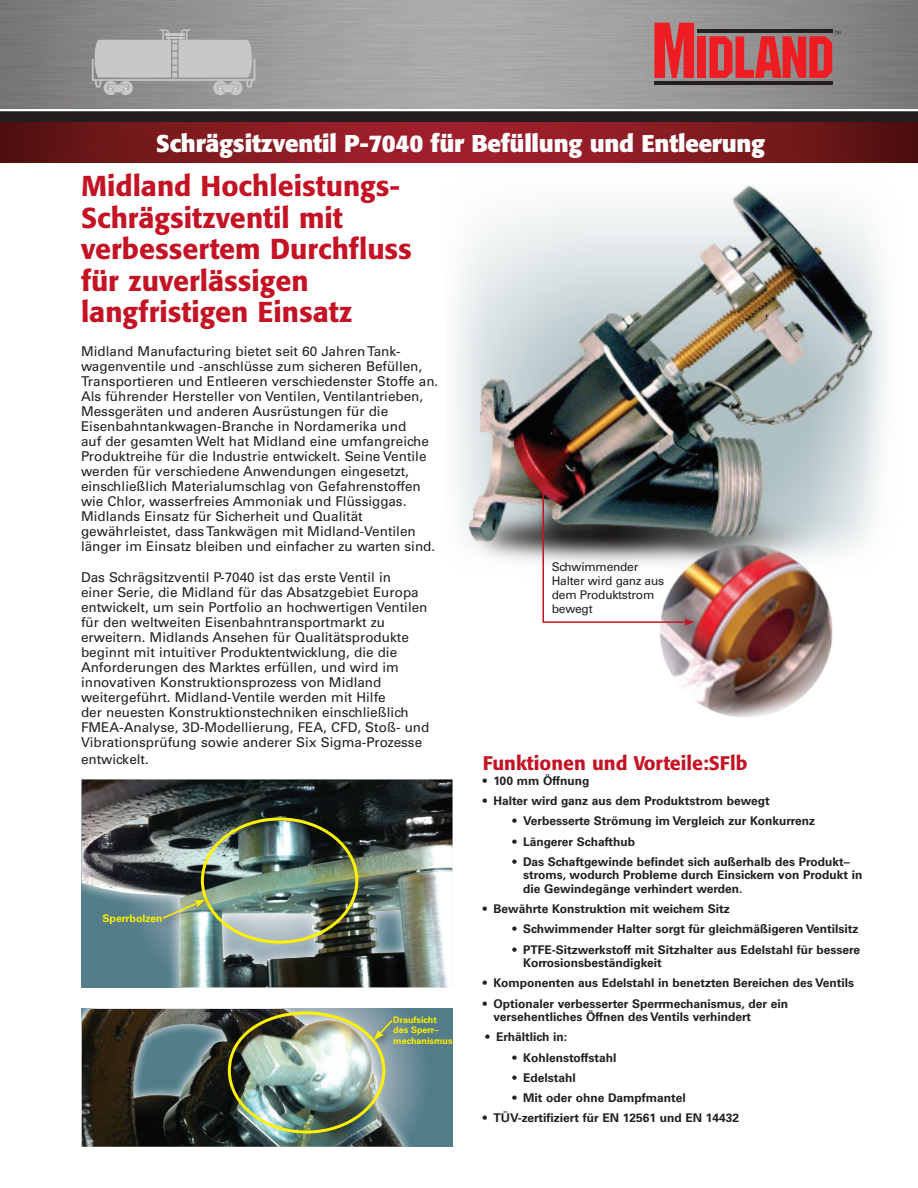
<style>
.page{position:relative;width:918px;height:1188px;background:#fff}
.page>*{position:absolute;margin:0;border:0;box-sizing:border-box;transform-origin:0 0}
.t1{font:500 28.5px/31.5px "Formata";color:#c41324}
.t2{font:700 24px "Formata";letter-spacing:-.01em;color:#fff}
.t3{font:500 19.5px "Formata";color:#c41324}
.t4{font:13.5px/15px "Univers";color:#231f20}
.t5{font:700 12px/13.5px "Univers";color:#231f20}
.t6{font:12px/13.8px "Univers";letter-spacing:-.02em;color:#231f20}
.t7{font:700 10.5px "Univers";color:#fff101}
.t8{font:700 9px/10.8px "Univers";color:#fff101}
</style>
<div class="page">
<img style="left:455px;top:185px;width:431px;height:532px">
<img style="left:0;top:0;width:918px;height:109px">
<img style="left:0;top:122px;width:918px;height:41px">
<svg style="left:94px;top:27px;width:160px;height:68px"></svg>
<hr style="left:697px;top:30px;width:136px;height:3px;background:#231f20">
<hr style="left:654px;top:81px;width:179px;height:4px;background:#231f20">
<svg style="left:654px;top:23px;width:40px;height:55px"></svg>
<div style="left:698px;top:36px;width:8px;height:42px;background:#ee1d23"></div>
<svg style="left:710px;top:31px;width:131px;height:47px"></svg>
<div style="left:0;top:110px;width:918px;height:12px;background:#231f20"></div>
<hr style="left:0;top:109px;width:918px;height:2px;background:#fff">
<div style="left:82px;top:1009px;width:371px;height:138px;background:#fff;opacity:.89"></div>
<img style="left:82px;top:1009px;width:321px;height:138px">
<div style="left:369px;top:1015px;width:32px;height:34px;background:#231f20;opacity:.75"></div>
<svg style="left:374px;top:1018px;width:20px;height:22px"></svg>
<div style="left:228px;top:1012px;width:157px;height:122px;border:3px solid #fff101;border-radius:50%"></div>
<img style="left:82px;top:779px;width:371px;height:208px">
<div style="left:201px;top:817px;width:157px;height:127px;border:3px solid #fff101;border-radius:50%"></div>
<div style="left:158px;top:895px;width:56px;height:33px;background:#231f20;opacity:.75"></div>
<svg style="left:161px;top:900px;width:44px;height:20px"></svg>
<img style="left:542px;top:489px;width:152px;height:137px">
<h2 class="t2" style="left:156px;top:129px;width:611px">Schrägsitzventil P-7040 für Befüllung und Entleerung</h2>
<h1 class="t1" style="left:81px;top:170px;width:332px">Midland Hochleistungs-<br>Schrägsitzventil mit verbessertem Durchfluss für zuverlässigen langfristigen Einsatz</h1>
<p class="t4" style="left:81px;top:344px;width:359px">Midland Manufacturing bietet seit 60 Jahren Tank&shy;wagenventile und -anschlüsse zum sicheren Befüllen, Transportieren und Entleeren verschiedenster Stoffe an.<br>Als führender Hersteller von Ventilen, Ventilantrieben, Messgeräten und anderen Ausrüstungen für die Eisenbahntankwagen-Branche in Nordamerika und<br>auf der gesamten Welt hat Midland eine umfangreiche Produktreihe für die Industrie entwickelt. Seine Ventile werden für verschiedene Anwendungen eingesetzt, einschließlich Materialumschlag von Gefahrenstoffen wie Chlor, wasserfreies Ammoniak und Flüssiggas.<br>Midlands Einsatz für Sicherheit und Qualität gewährleistet, dass Tankwägen mit Midland-Ventilen länger im Einsatz bleiben und einfacher zu warten sind.</p>
<p class="t4" style="left:81px;top:570px;width:350px">Das Schrägsitzventil P-7040 ist das erste Ventil in<br>einer Serie, die Midland für das Absatzgebiet Europa entwickelt, um sein Portfolio an hochwertigen Ventilen für den weltweiten Eisenbahntransportmarkt zu erweitern. Midlands Ansehen für Qualitätsprodukte beginnt mit intuitiver Produktentwicklung, die die Anforderungen des Marktes erfüllen, und wird im innovativen Konstruktionsprozess von Midland weitergeführt. Midland-Ventile werden mit Hilfe<br>der neuesten Konstruktionstechniken einschließlich FMEA-Analyse, 3D-Modellierung, FEA, CFD, Stoß- und Vibrationsprüfung sowie anderer Six Sigma-Prozesse</p>
<p class="t4" style="left:81px;top:752px;width:69px">entwickelt.</p>
<h3 class="t3" style="left:483px;top:751px;width:266px">Funktionen und Vorteile:SFlb</h3>
<p class="t5" style="left:483px;top:774px;width:108px">• 100 mm Öffnung</p>
<p class="t5" style="left:483px;top:794px;width:289px">• Halter wird ganz aus dem Produktstrom bewegt</p>
<p class="t5" style="left:512px;top:815px;width:304px">• Verbesserte Strömung im Vergleich zur Konkurrenz</p>
<p class="t5" style="left:512px;top:835px;width:124px">• Längerer Schafthub</p>
<p class="t5" style="left:523px;top:855px;width:341px;text-indent:-11px">• Das Schaftgewinde befindet sich außerhalb des Produkt– stroms, wodurch Probleme durch Einsickern von Produkt in die Gewindegänge verhindert werden.</p>
<p class="t5" style="left:483px;top:902px;width:249px">• Bewährte Konstruktion mit weichem Sitz</p>
<p class="t5" style="left:512px;top:923px;width:348px">• Schwimmender Halter sorgt für gleichmäßigeren Ventilsitz</p>
<p class="t5" style="left:523px;top:943px;width:338px;text-indent:-11px">• PTFE-Sitzwerkstoff mit Sitzhalter aus Edelstahl für bessere<br>Korrosionsbeständigkeit</p>
<p class="t5" style="left:483px;top:977px;width:373px">• Komponenten aus Edelstahl in benetzten Bereichen des Ventils</p>
<p class="t5" style="left:494px;top:997px;width:296px;text-indent:-11px">• Optionaler verbesserter Sperrmechanismus, der ein versehentliches Öffnen des Ventils verhindert</p>
<p class="t5" style="left:485px;top:1031px;width:83px">• Erhältlich in:</p>
<p class="t5" style="left:512px;top:1051px;width:106px">• Kohlenstoffstahl</p>
<p class="t5" style="left:512px;top:1071px;width:65px">• Edelstahl</p>
<p class="t5" style="left:512px;top:1091px;width:175px">• Mit oder ohne Dampfmantel</p>
<p class="t5" style="left:483px;top:1111px;width:258px">• TÜV-zertifiziert für EN 12561 und EN 14432</p>
<p class="t6" style="left:552px;top:560px;width:114px">Schwimmender<br>Halter wird ganz aus dem Produktstrom bewegt</p>
<p class="t7" style="left:103px;top:912px;width:62px">Sperrbolzen</p>
<p class="t8" style="left:393px;top:1014px;width:61px">Draufsicht des Sperr– mechanismus</p>
</div>
